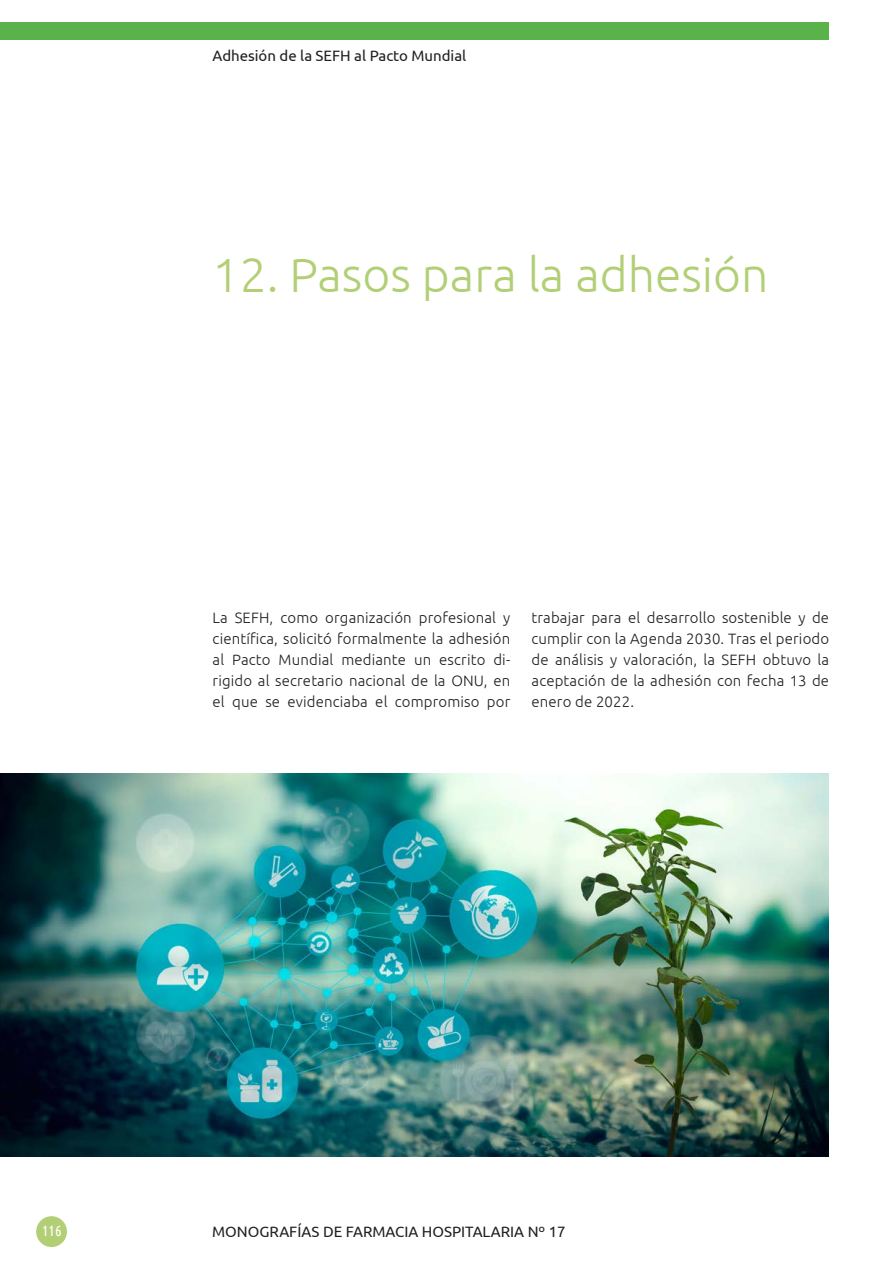
<style>
.page{position:relative;width:893px;height:1263px;background:#fff}
.page>*{position:absolute;margin:0;border:0;box-sizing:border-box;transform-origin:0 0}
.Subtitulo_1_impar{font:300 48px "Ubuntu";color:#b2cf75}
.C__texto{font:300 15px/21px "Ubuntu";letter-spacing:.01em;color:#231f20;text-align:justify}
.t1{font:15px "Ubuntu";color:#231f20}
.t2{font:15px "Ubuntu Condensed";color:#fff}
</style>
<div class="page">
<div style="left:36px;top:1216px;width:31px;height:31px;background:#b2cf75;border-radius:50%"></div>
<div style="left:0;top:23px;width:829px;height:17px;background:#5ab34a"></div>
<img style="left:0;top:773px;width:828px;height:384px">
<p class="t1" style="left:213px;top:46px;width:255px">Adhesión de la SEFH al Pacto Mundial</p>
<p class="Subtitulo_1_impar" style="left:213px;top:246px;width:557px">12. Pasos para la adhesión</p>
<p class="C__texto" style="left:213px;top:606px;width:299px">La SEFH, como organización profesional y científica, solicitó formalmente la adhesión al Pacto Mundial mediante un escrito di&shy;rigido al secretario nacional de la ONU, en el que se evidenciaba el compromiso por</p>
<p class="C__texto" style="left:531px;top:606px;width:299px">trabajar para el desarrollo sostenible y de cumplir con la Agenda 2030. Tras el periodo de análisis y valoración, la SEFH obtuvo la aceptación de la adhesión con fecha 13 de enero de 2022.</p>
<p class="t2" style="left:42px;top:1221px;width:21px">116</p>
<p class="t1" style="left:212px;top:1222px;width:355px">MONOGRAFÍAS DE FARMACIA HOSPITALARIA Nº 17</p>
</div>
